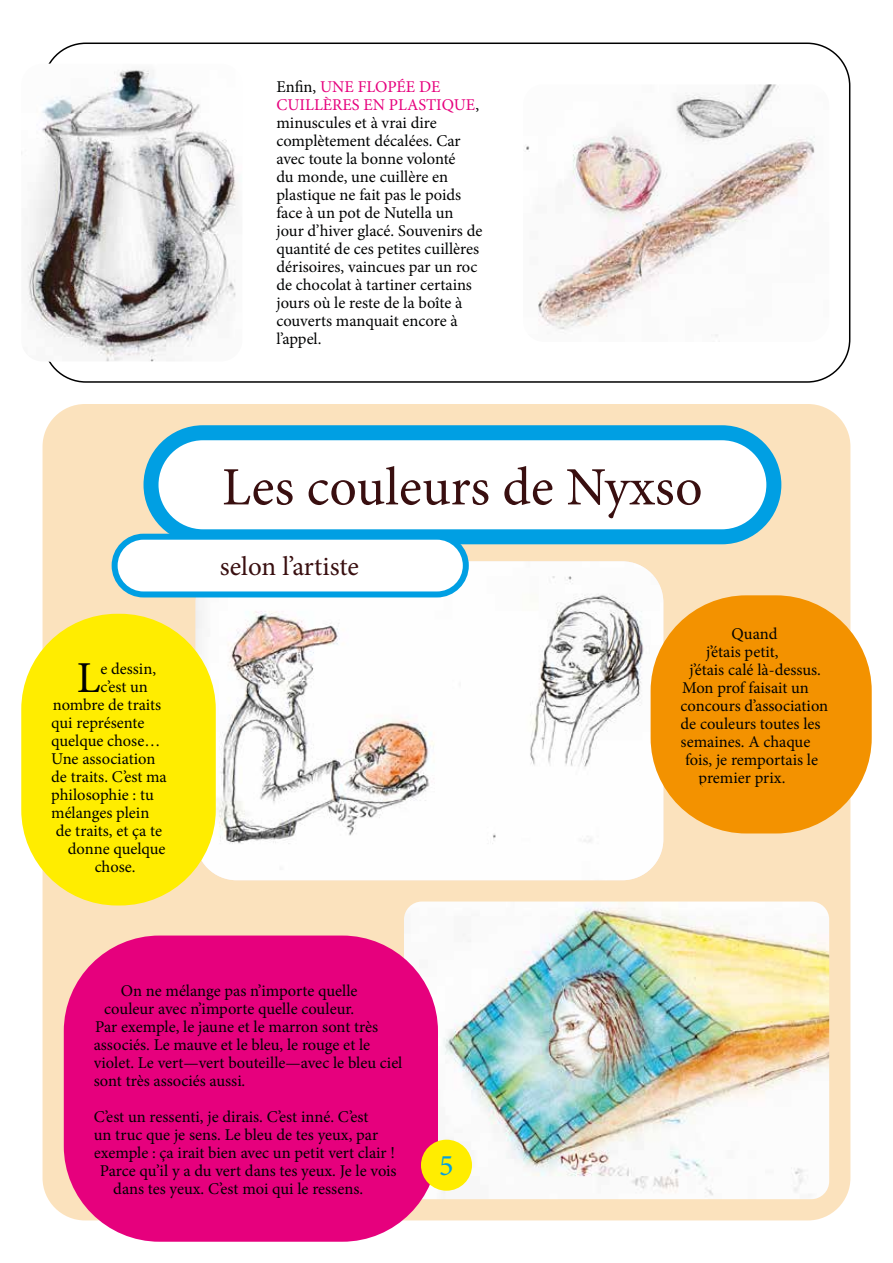
<style>
.page{position:relative;width:893px;height:1263px;background:#fff}
.page>*{position:absolute;margin:0;border:0;box-sizing:border-box;transform-origin:0 0}
.t1{font:54px "Minion Pro";color:#390f10}
.t2{font:44.25px "Minion Pro";color:#010202}
.t3{font:30px "Minion Pro";color:#009fe3}
.t4{font:27px "Minion Pro";letter-spacing:-.005em;color:#390f10}
.t5{font:16.5px/18px "Minion Pro";color:#010202}
.s1{color:#e6007d}
</style>
<div class="page">
<div style="left:43px;top:404px;width:807px;height:816px;background:#fbe2bd;border-radius:43px"></div>
<img style="left:404px;top:901px;width:425px;height:298px">
<img style="left:196px;top:561px;width:467px;height:319px">
<img style="left:525px;top:84px;width:290px;height:253px">
<img style="left:21px;top:69px;width:218px;height:292px">
<div style="left:151px;top:433px;width:623px;height:104px;background:#fff;border-radius:52px"></div>
<div style="left:144px;top:425px;width:637px;height:119px;border:15px solid #009fe3;border-radius:52px"></div>
<div style="left:115px;top:537px;width:351px;height:57px;background:#fff;border-radius:29px"></div>
<div style="left:112px;top:534px;width:357px;height:63px;border:6px solid #009fe3;border-radius:29px"></div>
<div style="left:36px;top:629px;width:165px;height:261px;background:#ffed00;border-radius:81px"></div>
<div style="left:21px;top:614px;width:195px;height:291px;border:30px solid #ffed00;border-radius:81px"></div>
<div style="left:79px;top:950px;width:344px;height:277px;background:#e6007d;border-radius:81px"></div>
<div style="left:64px;top:935px;width:374px;height:307px;border:30px solid #e6007d;border-radius:81px"></div>
<div style="left:666px;top:610px;width:191px;height:208px;background:#f39200;border-radius:81px"></div>
<div style="left:651px;top:595px;width:221px;height:238px;border:30px solid #f39200;border-radius:81px"></div>
<div style="left:421px;top:1140px;width:51px;height:51px;background:#ffed00;border-radius:50%"></div>
<p class="t5" style="left:276px;top:77px;width:208px">Enfin, <span class="s1">UNE FLOPÉE DE<br>CUILLÈRES EN PLASTIQUE</span>, minuscules et à vrai dire complètement décalées. Car avec toute la bonne volonté<br>du monde, une cuillère en plastique ne fait pas le poids face à un pot de Nutella un jour d’hiver glacé. Souvenirs de quantité de ces petites cuillères dérisoires, vaincues par un roc de chocolat à tartiner certains jours où le reste de la boîte à couverts manquait encore à l’appel.</p>
<h2 class="t2" style="left:77px;top:648px;width:25px">L</h2>
<p class="t5" style="left:100px;top:660px;width:57px">e dessin,</p>
<p class="t5" style="left:100px;top:678px;width:49px">c’est un</p>
<p class="t5" style="left:53px;top:696px;width:110px">nombre de traits</p>
<p class="t5" style="left:51px;top:714px;width:95px">qui représente</p>
<p class="t5" style="left:51px;top:732px;width:111px">quelque chose…</p>
<p class="t5" style="left:51px;top:750px;width:106px">Une association</p>
<p class="t5" style="left:51px;top:768px;width:117px">de traits. C’est ma</p>
<p class="t5" style="left:51px;top:786px;width:104px">philosophie : tu</p>
<p class="t5" style="left:51px;top:804px;width:100px">mélanges plein</p>
<p class="t5" style="left:56px;top:822px;width:108px">de traits, et ça te</p>
<p class="t5" style="left:68px;top:840px;width:99px">donne quelque</p>
<p class="t5" style="left:95px;top:858px;width:42px">chose.</p>
<h1 class="t1" style="left:222px;top:451px;width:482px">Les couleurs de Nyxso</h1>
<h3 class="t4" style="left:220px;top:549px;width:141px">selon l’artiste</h3>
<p class="t5" style="left:732px;top:625px;width:47px">Quand</p>
<p class="t5" style="left:706px;top:643px;width:74px">j’étais petit,</p>
<p class="t5" style="left:690px;top:661px;width:133px">j’étais calé là-dessus.</p>
<p class="t5" style="left:682px;top:679px;width:128px">Mon prof faisait un</p>
<p class="t5" style="left:681px;top:697px;width:149px">concours d’association</p>
<p class="t5" style="left:681px;top:715px;width:142px">de couleurs toutes les</p>
<p class="t5" style="left:681px;top:733px;width:131px">semaines. A chaque</p>
<p class="t5" style="left:685px;top:751px;width:134px">fois, je remportais le</p>
<p class="t5" style="left:699px;top:769px;width:88px">premier prix.</p>
<p class="t5" style="left:121px;top:981px;width:238px">On ne mélange pas n’importe quelle</p>
<p class="t5" style="left:104px;top:999px;width:251px">couleur avec n’importe quelle couleur.</p>
<p class="t5" style="left:95px;top:1017px;width:284px">Par exemple, le jaune et le marron sont très</p>
<p class="t5" style="left:94px;top:1035px;width:278px">associés. Le mauve et le bleu, le rouge et le</p>
<p class="t5" style="left:94px;top:1053px;width:310px">violet. Le vert—vert bouteille—avec le bleu ciel</p>
<p class="t5" style="left:94px;top:1071px;width:153px">sont très associés aussi.</p>
<p class="t5" style="left:94px;top:1107px;width:276px">C’est un ressenti, je dirais. C’est inné. C’est</p>
<p class="t5" style="left:94px;top:1125px;width:286px">un truc que je sens. Le bleu de tes yeux, par</p>
<p class="t5" style="left:94px;top:1143px;width:303px">exemple : ça irait bien avec un petit vert clair !</p>
<p class="t5" style="left:100px;top:1161px;width:298px">Parce qu’il y a du vert dans tes yeux. Je le vois</p>
<p class="t5" style="left:113px;top:1179px;width:251px">dans tes yeux. C’est moi qui le ressens.</p>
<h3 class="t3" style="left:439px;top:1145px;width:16px">5</h3>
</div>
